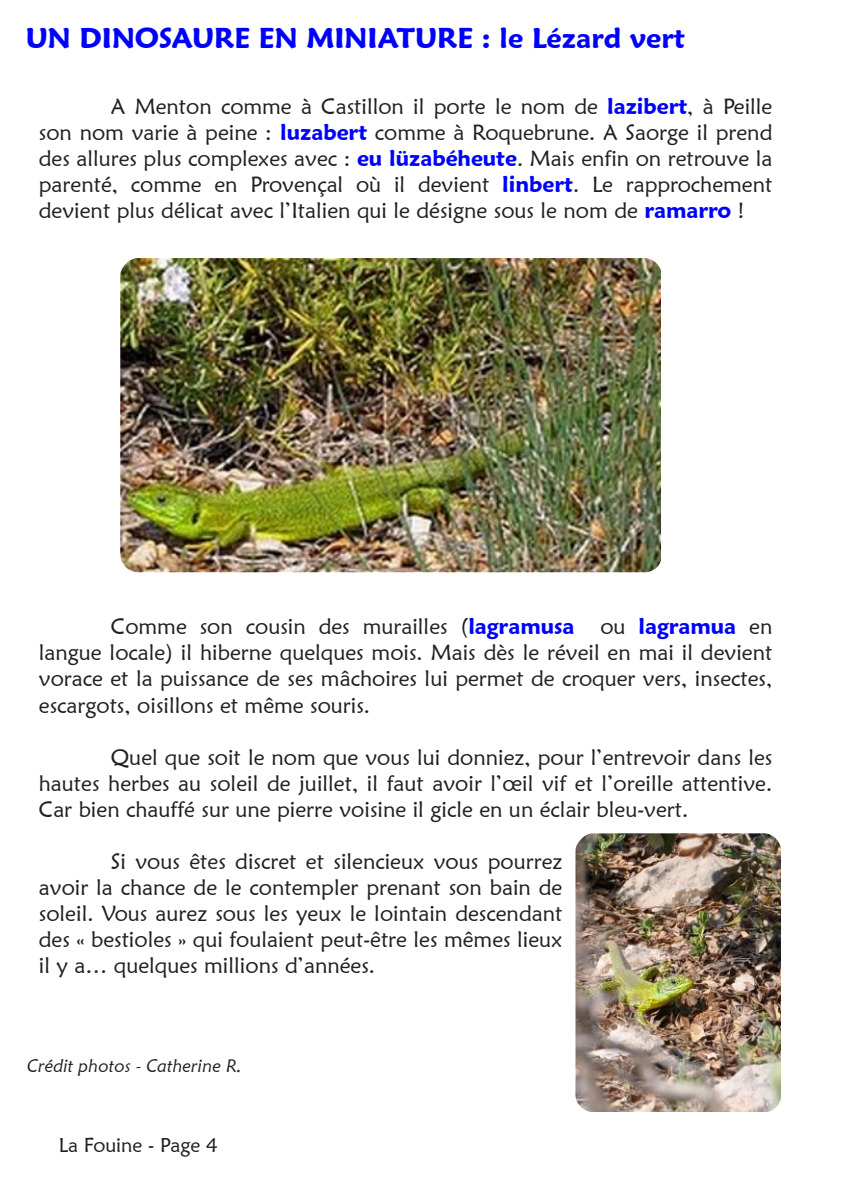
<style>
.page{position:relative;width:853px;height:1191px;background:#fff}
.page>*{position:absolute;margin:0;border:0;box-sizing:border-box;transform-origin:0 0}
.t1{font:600 28px "Maiandra GD";color:#00f}
.t2{font:22px/26px "Maiandra GD";color:#212124;text-align:justify}
.t3{font:20px "Maiandra GD";color:#212124}
.t4{font:italic 18px "Maiandra GD";color:#212124}
.s1{font-weight:600;color:#00f}
</style>
<div class="page">
<img style="left:120px;top:258px;width:541px;height:314px;border-radius:17px">
<img style="left:575px;top:833px;width:206px;height:278px;border-radius:17px">
<p class="t1" style="left:26px;top:22px;width:661px">UN DINOSAURE EN MINIATURE : le Lézard vert</p>
<p class="t2" style="left:39px;top:94px;width:735px;text-indent:72px">A Menton comme à Castillon il porte le nom de <span class="s1">lazibert</span>, à Peille son nom varie à peine : <span class="s1">luzabert</span> comme à Roquebrune. A Saorge il prend des allures plus complexes avec : <span class="s1">eu lüzabéheute</span>. Mais enfin on retrouve la parenté, comme en Provençal où il devient <span class="s1">linbert</span>. Le rapprochement devient plus délicat avec l’Italien qui le désigne sous le nom de <span class="s1">ramarro</span> !</p>
<p class="t2" style="left:39px;top:614px;width:735px;text-indent:72px">Comme son cousin des murailles (<span class="s1">lagramusa</span> ou <span class="s1">lagramua</span> en langue locale) il hiberne quelques mois. Mais dès le réveil en mai il devient vorace et la puissance de ses mâchoires lui permet de croquer vers, insectes, escargots, oisillons et même souris.</p>
<p class="t2" style="left:39px;top:744px;width:735px;text-indent:72px">Quel que soit le nom que vous lui donniez, pour l’entrevoir dans les hautes herbes au soleil de juillet, il faut avoir l’œil vif et l’oreille attentive.<br>Car bien chauffé sur une pierre voisine il gicle en un éclair bleu-vert.</p>
<p class="t2" style="left:39px;top:848px;width:525px;text-indent:72px">Si vous êtes discret et silencieux vous pourrez avoir la chance de le contempler prenant son bain de soleil. Vous aurez sous les yeux le lointain descendant des « bestioles » qui foulaient peut-être les mêmes lieux il y a… quelques millions d’années.</p>
<p class="t4" style="left:27px;top:1055px;width:216px">Crédit photos - Catherine R.</p>
<p class="t3" style="left:59px;top:1133px;width:160px">La Fouine - Page 4</p>
</div>
